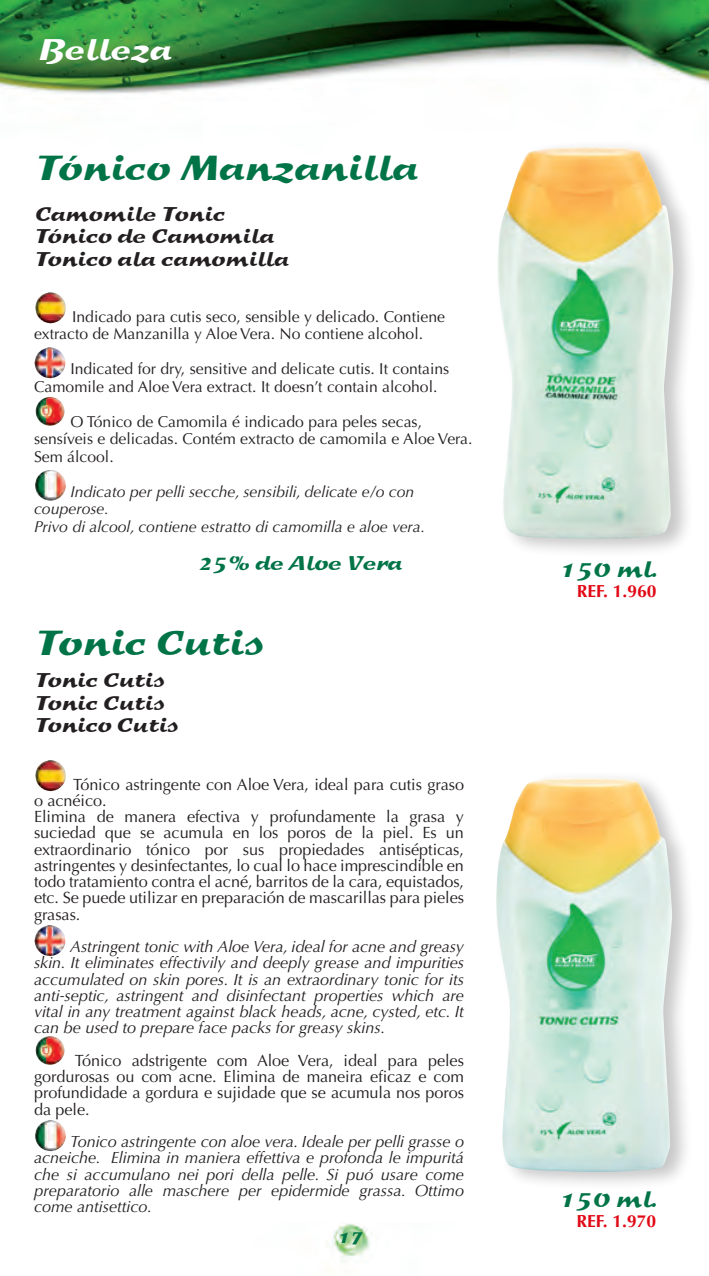
<style>
.page{position:relative;width:709px;height:1276px;background:#fff}
.page>*{position:absolute;margin:0;border:0;box-sizing:border-box;transform-origin:0 0}
.PRODUCTO{font:35px "Sprint";color:#007447}
.t1{font:30px "Sprint";color:#fff}
.t2{font:22.5px "Sprint";color:#007447}
.t3{font:20px "Sprint";color:#231f20}
.t4{font:20px "Sprint";color:#007447}
.t5{font:700 17.5px "Optima LT Std";color:#e20916}
.t6{font:17.5px "Sprint";color:#007447}
.t7{font:italic 16.25px/16.2px "Optima LT Std";letter-spacing:-.005em;color:#231f20;text-align:justify}
.t8{font:16.25px/16.2px "Optima LT Std";letter-spacing:-.005em;color:#231f20;text-align:justify}
.t9{font:15.75px/17.5px "Optima LT Std";color:#231f20}
.t10{font:italic 15.75px/17.5px "Optima LT Std";color:#231f20}
</style>
<div class="page">
<img style="left:0;top:0;width:709px;height:1263px">
<div style="left:494px;top:139px;width:203px;height:419px;background:#231f20;opacity:.25"></div>
<img style="left:497px;top:147px;width:177px;height:392px">
<div style="left:493px;top:770px;width:202px;height:421px;background:#231f20;opacity:.25"></div>
<img style="left:495px;top:777px;width:177px;height:394px">
<img style="left:35px;top:292px;width:31px;height:32px">
<img style="left:34px;top:347px;width:31px;height:31px">
<img style="left:35px;top:397px;width:29px;height:29px">
<img style="left:35px;top:470px;width:31px;height:31px">
<img style="left:35px;top:760px;width:31px;height:31px">
<img style="left:34px;top:925px;width:31px;height:31px">
<img style="left:35px;top:1036px;width:29px;height:29px">
<img style="left:35px;top:1120px;width:31px;height:31px">
<p class="t1" style="left:37px;top:31px;width:135px">Belleza</p>
<p class="PRODUCTO" style="left:34px;top:146px;width:384px">Tónico Manzanilla</p>
<p class="t3" style="left:34px;top:201px;width:191px">Camomile Tonic</p>
<p class="t3" style="left:34px;top:224px;width:241px">Tónico de Camomila</p>
<p class="t3" style="left:34px;top:246px;width:255px">Tonico ala camomilla</p>
<p class="t9" style="left:34px;top:308px;width:412px;text-indent:38px">Indicado para cutis seco, sensible y delicado. Contiene extracto de Manzanilla y Aloe Vera. No contiene alcohol.</p>
<p class="t9" style="left:34px;top:360px;width:417px;text-indent:36px">Indicated for dry, sensitive and delicate cutis. It contains<br>Camomile and Aloe Vera extract. It doesn’t contain alcohol.</p>
<p class="t9" style="left:34px;top:413px;width:440px;text-indent:36px">O Tónico de Camomila é indicado para peles secas, sensíveis e delicadas. Contém extracto de camomila e Aloe Vera.<br>Sem álcool.</p>
<p class="t10" style="left:34px;top:483px;width:382px;text-indent:36px">Indicato per pelli secche, sensibili, delicate e/o con couperose.</p>
<p class="t10" style="left:34px;top:518px;width:392px">Privo di alcool, contiene estratto di camomilla e aloe vera.</p>
<p class="t4" style="left:197px;top:550px;width:206px">25% de Aloe Vera</p>
<p class="PRODUCTO" style="left:34px;top:621px;width:230px">Tonic Cutis</p>
<p class="t3" style="left:34px;top:667px;width:131px">Tonic Cutis</p>
<p class="t3" style="left:34px;top:690px;width:131px">Tonic Cutis</p>
<p class="t3" style="left:34px;top:712px;width:145px">Tonico Cutis</p>
<p class="t8" style="left:34px;top:776px;width:431px;text-indent:39px">Tónico astringente con Aloe Vera, ideal para cutis graso o acnéico.</p>
<p class="t8" style="left:34px;top:808px;width:431px">Elimina de manera efectiva y profundamente la grasa y suciedad que se acumula en los poros de la piel. Es un extraordinario tónico por sus propiedades antisépticas, astringentes y desinfectantes, lo cual lo hace imprescindible en todo tratamiento contra el acné, barritos de la cara, equistados, etc. Se puede utilizar en preparación de mascarillas para pieles grasas.</p>
<p class="t7" style="left:34px;top:938px;width:431px;text-indent:36px">Astringent tonic with Aloe Vera, ideal for acne and greasy skin. It eliminates effectivily and deeply grease and impurities accumulated on skin pores. It is an extraordinary tonic for its anti-septic, astringent and disinfectant properties which are vital in any treatment against black heads, acne, cysted, etc. It can be used to prepare face packs for greasy skins.</p>
<p class="t8" style="left:34px;top:1052px;width:431px;text-indent:41px">Tónico adstrigente com Aloe Vera, ideal para peles gordurosas ou com acne. Elimina de maneira eficaz e com profundidade a gordura e sujidade que se acumula nos poros da pele.</p>
<p class="t7" style="left:34px;top:1133px;width:431px;text-indent:36px">Tonico astringente con aloe vera. Ideale per pelli grasse o acneiche. Elimina in maniera effettiva e profonda le impuritá che si accumulano nei pori della pelle. Si puó usare come preparatorio alle maschere per epidermide grassa. Ottimo come antisettico.</p>
<p class="t6" style="left:337px;top:1225px;width:27px">17</p>
<p class="t2" style="left:558px;top:555px;width:100px">150 ml.</p>
<p class="t5" style="left:577px;top:580px;width:81px">REF. 1.960</p>
<p class="t2" style="left:558px;top:1185px;width:100px">150 ml.</p>
<p class="t5" style="left:576px;top:1211px;width:81px">REF. 1.970</p>
</div>
